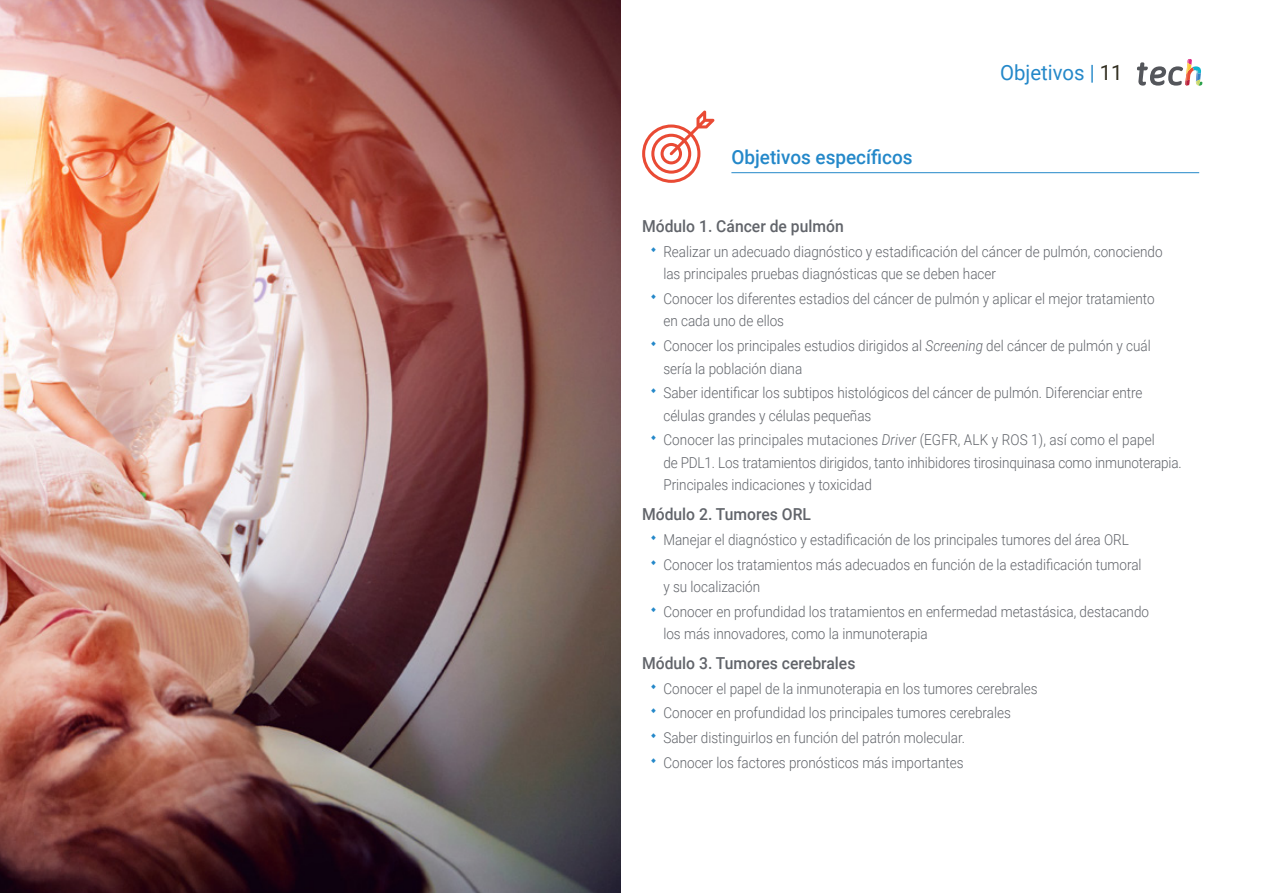
<style>
.page{position:relative;width:1263px;height:893px;background:#fff}
.page>*{position:absolute;margin:0;border:0;box-sizing:border-box;transform-origin:0 0}
.t1{font:21px "Roboto";color:#2488c9}
.t2{font:500 19.5px "Roboto";color:#2488c9}
.t3{font:500 16.5px "Roboto";color:#61646a;scale:.95 1}
.t4{font:300 15px/22.5px "Roboto";color:#61646a;scale:.9 1}
.s1{color:#312e20}
.s2{font-style:italic}
</style>
<div class="page">
<hr style="left:731px;top:172px;width:468px;height:1px;background:#2488c9">
<svg style="left:642px;top:110px;width:72px;height:73px"></svg>
<svg style="left:1137px;top:59px;width:65px;height:27px"></svg>
<img style="left:0;top:0;width:621px;height:893px">
<h2 class="t2" style="left:731px;top:144px;width:183px">Objetivos específicos</h2>
<h1 class="t1" style="left:1000px;top:57px;width:124px">Objetivos | <span class="s1">11</span></h1>
<p class="t3" style="left:642px;top:215px;width:214px">Módulo 1. Cáncer de pulmón</p>
<p class="t4" style="left:663px;top:240px;width:556px">Realizar un adecuado diagnóstico y estadificación del cáncer de pulmón, conociendo las principales pruebas diagnósticas que se deben hacer</p>
<p class="t4" style="left:663px;top:287px;width:547px">Conocer los diferentes estadios del cáncer de pulmón y aplicar el mejor tratamiento en cada uno de ellos</p>
<p class="t4" style="left:663px;top:334px;width:543px">Conocer los principales estudios dirigidos al <span class="s2">Screening</span> del cáncer de pulmón y cuál sería la población diana</p>
<p class="t4" style="left:663px;top:381px;width:534px">Saber identificar los subtipos histológicos del cáncer de pulmón. Diferenciar entre células grandes y células pequeñas</p>
<p class="t4" style="left:663px;top:428px;width:577px">Conocer las principales mutaciones <span class="s2">Driver</span> (EGFR, ALK y ROS 1), así como el papel<br>de PDL1. Los tratamientos dirigidos, tanto inhibidores tirosinquinasa como inmunoterapia.<br>Principales indicaciones y toxicidad</p>
<p class="t3" style="left:642px;top:503px;width:179px">Módulo 2. Tumores ORL</p>
<p class="t4" style="left:663px;top:527px;width:533px;line-height:24.6px">Manejar el diagnóstico y estadificación de los principales tumores del área ORL<br>Conocer los tratamientos más adecuados en función de la estadificación tumoral</p>
<p class="t4" style="left:663px;top:574px;width:541px;line-height:24.6px">y su localización<br>Conocer en profundidad los tratamientos en enfermedad metastásica, destacando</p>
<p class="t4" style="left:663px;top:622px;width:295px">los más innovadores, como la inmunoterapia</p>
<p class="t3" style="left:642px;top:652px;width:226px">Módulo 3. Tumores cerebrales</p>
<p class="t4" style="left:663px;top:675px;width:417px;line-height:24.6px">Conocer el papel de la inmunoterapia en los tumores cerebrales Conocer en profundidad los principales tumores cerebrales Saber distinguirlos en función del patrón molecular.<br>Conocer los factores pronósticos más importantes</p>
</div>
